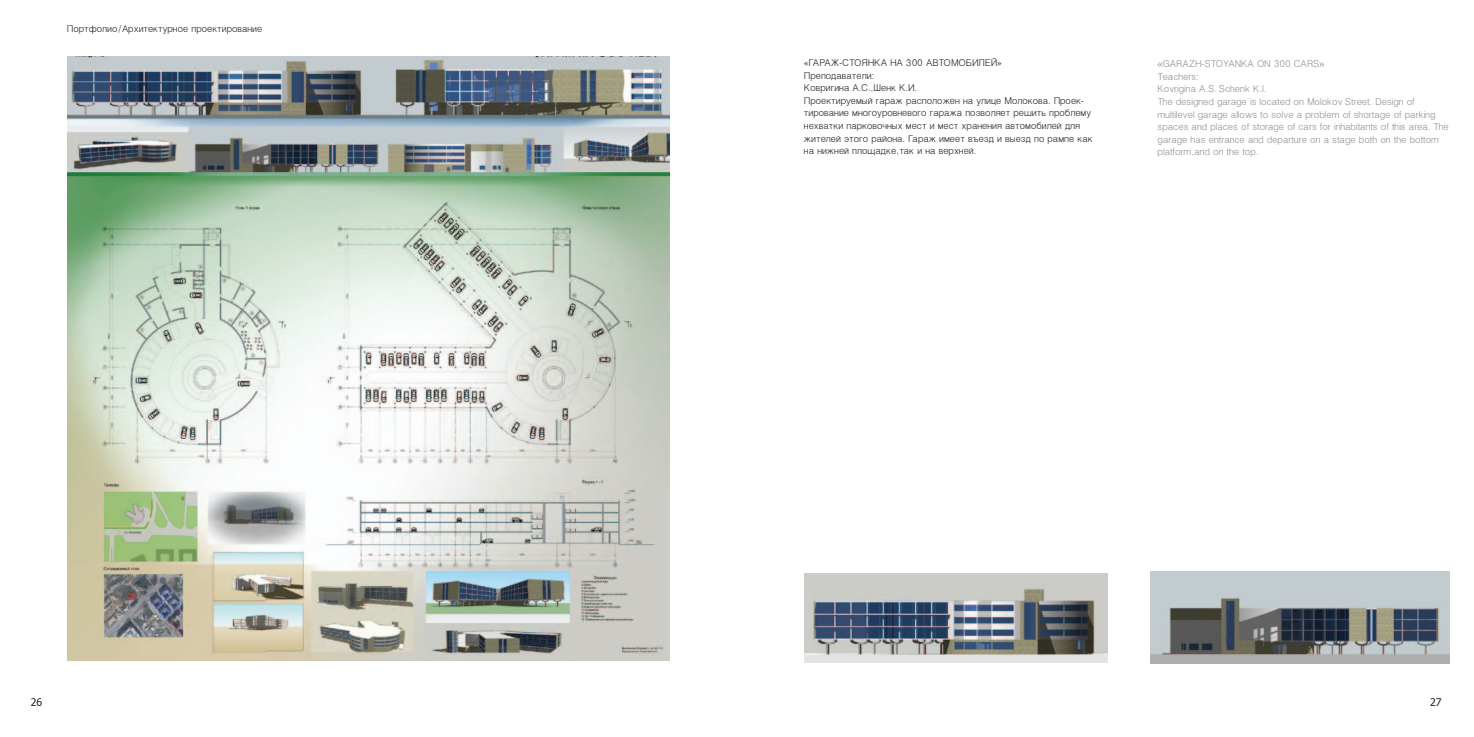
<style>
.page{position:relative;width:1474px;height:737px;background:#fff}
.page>*{position:absolute;margin:0;border:0;box-sizing:border-box;transform-origin:0 0}
.t1{font:10.5px/12.6px "Helvetica Light";color:#231f20}
.t2{font:10.5px/12.6px "Helvetica Light";color:#908e8b}
.t3{font:10.5px "Tahoma";color:#231f20}
.s1{font-family:"Minion Pro"}
.s2{font-family:"Mongolian Baiti"}
</style>
<div class="page">
<img style="left:67px;top:57px;width:603px;height:603px">
<img style="left:804px;top:573px;width:303px;height:89px">
<img style="left:1150px;top:572px;width:299px;height:91px">
<p class="t1" style="left:67px;top:23px;width:197px">Портфолио/Архитектурное проектирование</p>
<p class="t1" style="left:804px;top:57px;width:290px"><span class="s1">«</span>ГАРАЖ-СТОЯНКА НА 300 АВТОМОБИЛЕЙ<span class="s1">»<br></span>Преподаватели:<br>Ковригина А.С.,Шенк К.И.<br>Проектируемый гараж расположен на улице Молокова. Проек&shy;тирование многоуровневого гаража позволяет решить проблему нехватки парковочных мест и мест хранения автомобилей для жителей этого района. Гараж имеет въезд и выезд по рампе как на нижней площадке,так и на верхней.</p>
<p class="t2" style="left:1157px;top:58px;width:293px"><span class="s2">«</span>GARAZH-STOYANKA ON 300 CARS<span class="s2">»<br></span>Teachers:<br>Kovrigina A.S. Schenk K.I.<br>The designed garage is located on Molokov Street. Design of multilevel garage allows to solve a problem of shortage of parking spaces and places of storage of cars for inhabitants of this area. The garage has entrance and departure on a stage both on the bottom platform,and on the top.</p>
<p class="t3" style="left:31px;top:695px;width:13px">26</p>
<p class="t3" style="left:1430px;top:695px;width:13px">27</p>
</div>
